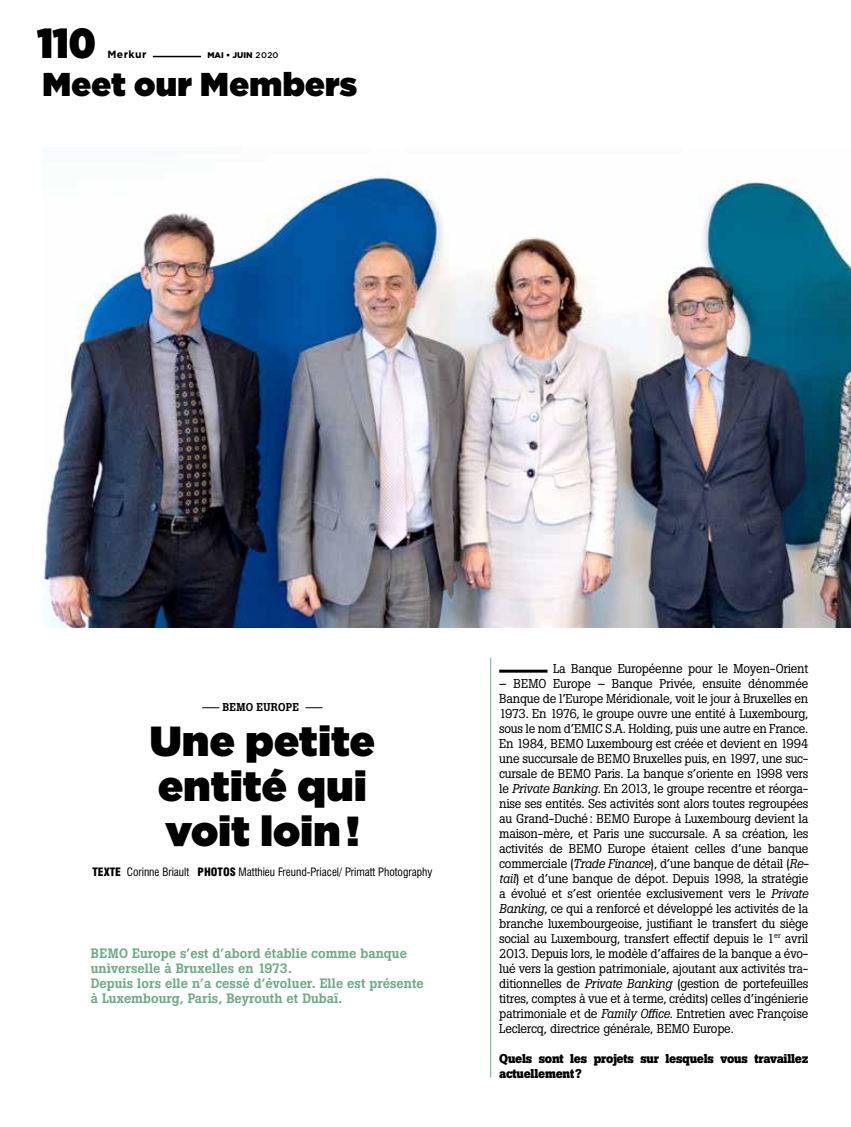
<style>
.page{position:relative;width:851px;height:1127px;background:#fff}
.page>*{position:absolute;margin:0;border:0;box-sizing:border-box;transform-origin:0 0}
.t1{font:42px/45px "Gotham Ultra";letter-spacing:.005em;color:#000}
.t2{font:900 42px "Gotham Narrow";color:#000}
.t3{font:33px "Gotham Ultra";letter-spacing:.01em;color:#000}
.t4{font:500 13.5px/15px "Boton";color:#6eab85}
.t5{font:12.75px/15px "Boton";letter-spacing:-.02em;color:#000;text-align:justify}
.t6{font:700 12.75px/15px "Boton";letter-spacing:-.02em;color:#000}
.t7{font:condensed 11.25px "Swiss 721 BT";color:#000}
.t8{font:500 11.25px "Boton";letter-spacing:.02em;color:#000}
.t9{font:700 10.5px "Gotham";letter-spacing:.035em;color:#000}
.t10{font:900 8.25px "Gotham";color:#000}
.s1{font-weight:500}
.s2{font-weight:900}
.s3{font-style:italic}
</style>
<div class="page">
<img style="left:43px;top:174px;width:807px;height:454px">
<hr style="left:499px;top:670px;width:48px;height:3px;background:#000">
<hr style="left:490px;top:658px;width:1px;height:420px;background:#6eab85">
<svg style="left:202px;top:707px;width:17px;height:1px"></svg>
<svg style="left:305px;top:707px;width:17px;height:1px"></svg>
<hr style="left:153px;top:56px;width:48px;height:1px;background:#000">
<h1 class="t2" style="left:37px;top:14px;width:60px">110</h1>
<p class="t9" style="left:107px;top:48px;width:40px">Merkur</p>
<p class="t10" style="left:207px;top:50px;width:73px">MAI • JUIN <span class="s1">2020</span></p>
<h2 class="t3" style="left:43px;top:65px;width:316px">Meet our Members</h2>
<p class="t8" style="left:222px;top:700px;width:78px">BEMO EUROPE</p>
<h1 class="t1" style="left:150px;top:718px;width:227px">Une petite entité qui voit loin!</h1>
<p class="t7" style="left:92px;top:865px;width:341px"><span class="s2">TEXTE</span> Corinne Briault <span class="s2">PHOTOS</span> Matthieu Freund-Priacel/ Primatt Photography</p>
<p class="t4" style="left:91px;top:945px;width:334px">BEMO Europe s’est d’abord établie comme banque universelle à Bruxelles en 1973.<br>Depuis lors elle n’a cessé d’évoluer. Elle est présente à Luxembourg, Paris, Beyrouth et Dubaï.</p>
<p class="t5" style="left:553px;top:661px;width:257px">La Banque Européenne pour le Moyen-Orient</p>
<p class="t5" style="left:499px;top:676px;width:311px">– BEMO Europe – Banque Privée, ensuite dénommée Banque de l’Europe Méridionale, voit le jour à Bruxelles en 1973. En 1976, le groupe ouvre une entité à Luxembourg, sous le nom d’EMIC S.A. Holding, puis une autre en France.<br>En 1984, BEMO Luxembourg est créée et devient en 1994 une succursale de BEMO Bruxelles puis, en 1997, une suc&shy;cursale de BEMO Paris. La banque s’oriente en 1998 vers le <span class="s3">Private Banking</span>. En 2013, le groupe recentre et réorga&shy;nise ses entités. Ses activités sont alors toutes regroupées au Grand-Duché: BEMO Europe à Luxembourg devient la maison-mère, et Paris une succursale. A sa création, les activités de BEMO Europe étaient celles d’une banque commerciale (<span class="s3">Trade Finance</span>), d’une banque de détail (<span class="s3">Re&shy;tail</span>) et d’une banque de dépot. Depuis 1998, la stratégie a évolué et s’est orientée exclusivement vers le <span class="s3">Private Banking</span>, ce qui a renforcé et développé les activités de la branche luxembourgeoise, justifiant le transfert du siège social au Luxembourg, transfert effectif depuis le 1<sup>er</sup> avril 2013. Depuis lors, le modèle d’affaires de la banque a évo&shy;lué vers la gestion patrimoniale, ajoutant aux activités tra&shy;ditionnelles de <span class="s3">Private Banking</span> (gestion de portefeuilles titres, comptes à vue et à terme, crédits) celles d’ingénierie patrimoniale et de <span class="s3">Family Office</span>. Entretien avec Françoise Leclercq, directrice générale, BEMO Europe.</p>
<p class="t6" style="left:499px;top:1051px;width:310px">Quels sont les projets sur lesquels vous travaillez actuellement?</p>
</div>
